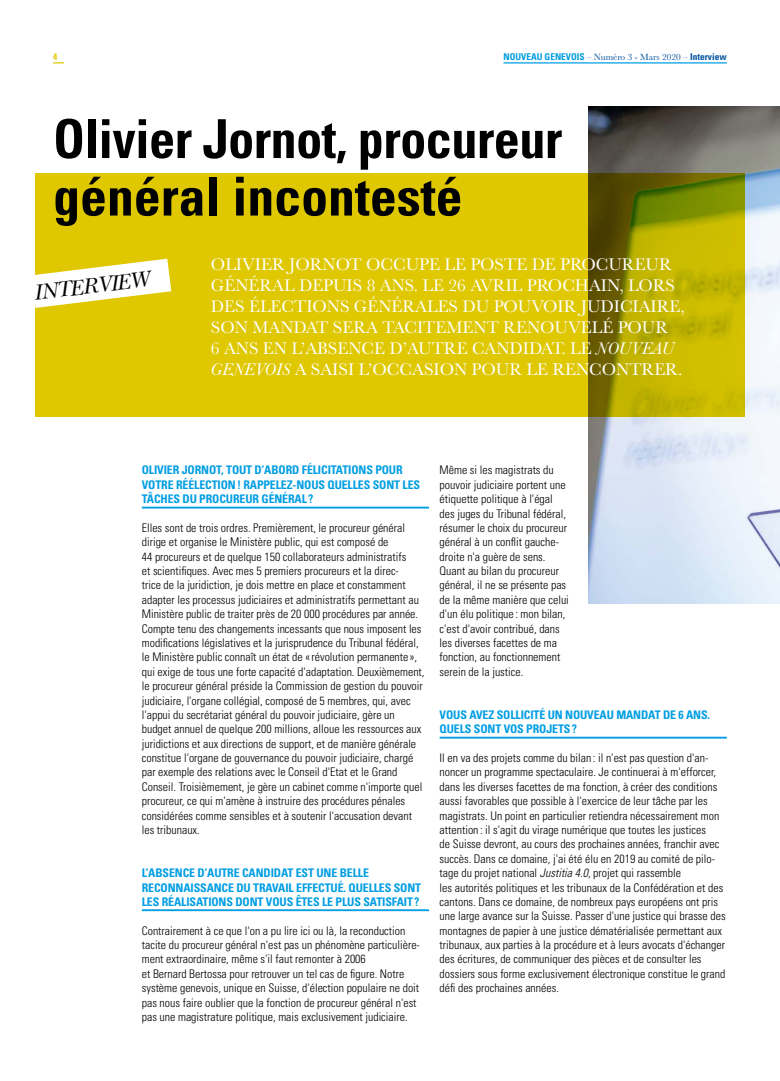
<style>
.page{position:relative;width:780px;height:1081px;background:#fff}
.page>*{position:absolute;margin:0;border:0;box-sizing:border-box;transform-origin:0 0}
.t1{font:700 condensed 53.75px/57.5px "Univers LT Std";letter-spacing:-.01em;color:#000}
.t2{font:italic 22.5px "New Baskerville Std";color:#000}
.t3{font:17.5px/21px "Baskerville";color:#fff}
.t4{font:300 condensed 11.88px/14.4px "Univers LT Std";color:#000}
.t5{font:700 condensed 11.88px/14.4px "Univers LT Std";letter-spacing:-.01em;color:#009ee3}
.t6{font:9.38px "Baskerville";color:#0050a0}
.t7{font:700 condensed 9.38px "Univers LT Std";color:#dfc800}
.s1{font-family:"Univers LT Std";font-weight:700;font-stretch:condensed;color:#009ee3}
.s2{font-family:"Univers LT Std";font-weight:700;font-stretch:condensed}
.s3{font-style:italic}
</style>
<div class="page">
<img style="left:588px;top:106px;width:192px;height:498px">
<svg style="left:35px;top:174px;width:709px;height:243px;background:#d0bc00"></svg>
<hr style="left:142px;top:507px;width:287px;height:1px;background:#009ee3">
<hr style="left:142px;top:909px;width:287px;height:2px;background:#009ee3">
<hr style="left:439px;top:737px;width:287px;height:1px;background:#009ee3">
<svg style="left:35px;top:259px;width:136px;height:49px"></svg>
<hr style="left:503px;top:62px;width:223px;height:2px;background:#009ee3">
<p class="t7" style="left:53px;top:51px;width:6px">4</p>
<p class="t6" style="left:503px;top:51px;width:225px"><span class="s1">NOUVEAU GENEVOIS</span> – Numéro 3 - Mars 2020 – <span class="s2">Interview</span></p>
<h1 class="t1" style="left:53px;top:110px;width:510px">Olivier Jornot, procureur général incontesté</h1>
<h2 class="t2" style="left:32px;top:280px;width:117px;rotate:-7deg">INTERVIEW</h2>
<p class="t3" style="left:211px;top:254px;width:475px">OLIVIER JORNOT OCCUPE LE POSTE DE PROCUREUR GÉNÉRAL DEPUIS 8 ANS. LE 26 AVRIL PROCHAIN, LORS DES ÉLECTIONS GÉNÉRALES DU POUVOIR JUDICIAIRE, SON MANDAT SERA TACITEMENT RENOUVELÉ POUR<br>6 ANS EN L’ABSENCE D’AUTRE CANDIDAT. LE <span class="s3">NOUVEAU GENEVOIS</span> A SAISI L’OCCASION POUR LE RENCONTRER.</p>
<p class="t5" style="left:142px;top:463px;width:280px">OLIVIER JORNOT, TOUT D’ABORD FÉLICITATIONS POUR<br>VOTRE RÉÉLECTION! RAPPELEZ-NOUS QUELLES SONT LES<br>TÂCHES DU PROCUREUR GÉNÉRAL?</p>
<p class="t4" style="left:142px;top:520px;width:284px">Elles sont de trois ordres. Premièrement, le procureur général dirige et organise le Ministère public, qui est composé de<br>44 procureurs et de quelque 150 collaborateurs administratifs<br>et scientifiques. Avec mes 5 premiers procureurs et la direc-<br>trice de la juridiction, je dois mettre en place et constamment adapter les processus judiciaires et administratifs permettant au Ministère public de traiter près de 20 000 procédures par année.<br>Compte tenu des changements incessants que nous imposent les modifications législatives et la jurisprudence du Tribunal fédéral, le Ministère public connaît un état de «révolution permanente », qui exige de tous une forte capacité d'adaptation. Deuxièmement, le procureur général préside la Commission de gestion du pouvoir judiciaire, l'organe collégial, composé de 5 membres, qui, avec l'appui du secrétariat général du pouvoir judiciaire, gère un budget annuel de quelque 200 millions, alloue les ressources aux juridictions et aux directions de support, et de manière générale constitue l'organe de gouvernance du pouvoir judiciaire, chargé par exemple des relations avec le Conseil d'Etat et le Grand Conseil. Troisièmement, je gère un cabinet comme n'importe quel procureur, ce qui m'amène à instruire des procédures pénales considérées comme sensibles et à soutenir l'accusation devant les tribunaux.</p>
<p class="t5" style="left:142px;top:865px;width:281px">L’ABSENCE D’AUTRE CANDIDAT EST UNE BELLE<br>RECONNAISSANCE DU TRAVAIL EFFECTUÉ. QUELLES SONT<br>LES RÉALISATIONS DONT VOUS ÊTES LE PLUS SATISFAIT?</p>
<p class="t4" style="left:142px;top:923px;width:279px">Contrairement à ce que l'on a pu lire ici ou là, la reconduction tacite du procureur général n'est pas un phénomène particulière&shy;ment extraordinaire, même s'il faut remonter à 2006<br>et Bernard Bertossa pour retrouver un tel cas de figure. Notre système genevois, unique en Suisse, d'élection populaire ne doit pas nous faire oublier que la fonction de procureur général n'est pas une magistrature politique, mais exclusivement judiciaire.</p>
<p class="t4" style="left:439px;top:463px;width:131px">Même si les magistrats du pouvoir judiciaire portent une étiquette politique à l'égal des juges du Tribunal fédéral, résumer le choix du procureur général à un conflit gauche&shy;droite n'a guère de sens.<br>Quant au bilan du procureur général, il ne se présente pas de la même manière que celui d'un élu politique : mon bilan, c'est d'avoir contribué, dans les diverses facettes de ma fonction, au fonctionnement serein de la justice.</p>
<p class="t5" style="left:439px;top:707px;width:272px">VOUS AVEZ SOLLICITÉ UN NOUVEAU MANDAT DE 6 ANS.<br>QUELS SONT VOS PROJETS?</p>
<p class="t4" style="left:439px;top:750px;width:287px">Il en va des projets comme du bilan : il n'est pas question d'an&shy;noncer un programme spectaculaire. Je continuerai à m'efforcer, dans les diverses facettes de ma fonction, à créer des conditions aussi favorables que possible à l'exercice de leur tâche par les magistrats. Un point en particulier retiendra nécessairement mon attention : il s'agit du virage numérique que toutes les justices<br>de Suisse devront, au cours des prochaines années, franchir avec succès. Dans ce domaine, j'ai été élu en 2019 au comité de pilo&shy;tage du projet national <span class="s3">Justitia 4.0</span>, projet qui rassemble<br>les autorités politiques et les tribunaux de la Confédération et des cantons. Dans ce domaine, de nombreux pays européens ont pris une large avance sur la Suisse. Passer d'une justice qui brasse des montagnes de papier à une justice dématérialisée permettant aux tribunaux, aux parties à la procédure et à leurs avocats d'échanger des écritures, de communiquer des pièces et de consulter les dossiers sous forme exclusivement électronique constitue le grand défi des prochaines années.</p>
</div>
